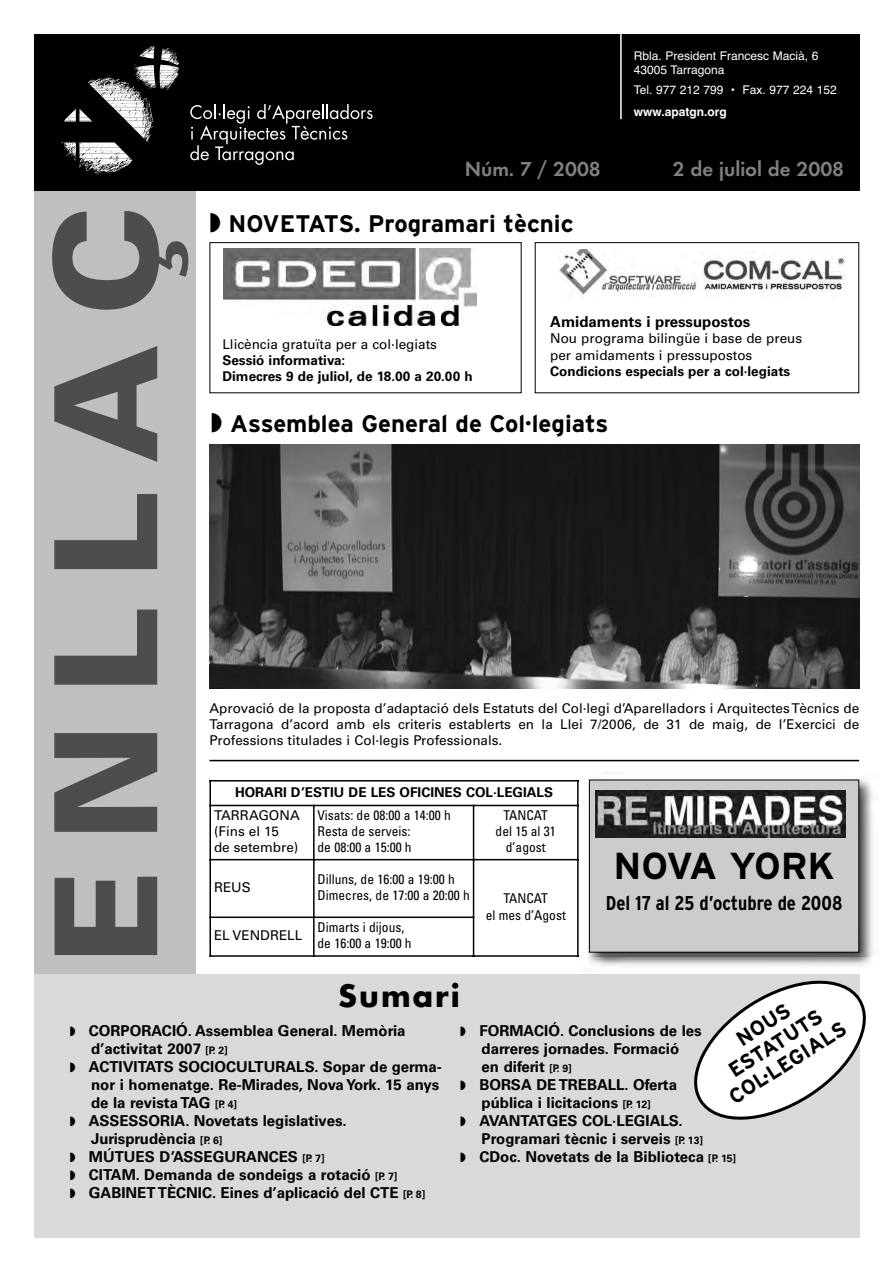
<style>
.page{position:relative;width:893px;height:1263px;background:#fff}
.page>*{position:absolute;margin:0;border:0;box-sizing:border-box;transform-origin:0 0}
.t1{font:900 142.5px "Univers";letter-spacing:.2em;color:#4d4d4d}
.t2{font:700 37.5px "Interstate";letter-spacing:-.025em;color:#000}
.t3{font:700 30px "Futura";letter-spacing:.07em;color:#000}
.t4{font:700 24px "Interstate";color:#000}
.t5{font:600 21px "Futura";color:#808080}
.t6{font:700 21px/22.5px "Interstate";color:#000;text-align:center}
.t7{font:700 condensed 19.95px "Interstate";color:#000}
.t8{font:700 15px "Univers";color:#000}
.t9{font:13.5px/16.2px "Univers";color:#000}
.t10{font:condensed 13.5px/16.2px "Univers";color:#000}
.t11{font:700 13.5px/16.2px "Univers";color:#000}
.t12{font:12px/14.4px "Helvetica";color:#fff}
.t13{font:700 12px "Helvetica";color:#fff}
.s1{font-size:10.5px}
</style>
<div class="page">
<div style="left:209px;top:242px;width:312px;height:151px;border:1px solid #000"></div>
<div style="left:535px;top:242px;width:324px;height:151px;border:1px solid #000"></div>
<img style="left:588px;top:778px;width:286px;height:189px">
<div style="left:589px;top:780px;width:269px;height:172px;background:#ccc"></div>
<div style="left:589px;top:780px;width:270px;height:173px;border:1px solid #000"></div>
<div style="left:34px;top:191px;width:162px;height:789px;background:#bfbfbf"></div>
<div style="left:34px;top:34px;width:825px;height:157px;background:#000"></div>
<div style="left:34px;top:974px;width:825px;height:264px;background:#d9d9d9"></div>
<svg style="left:61px;top:46px;width:118px;height:128px"></svg>
<svg style="left:190px;top:104px;width:182px;height:61px"></svg>
<hr style="left:620px;top:34px;width:1px;height:85px;background:#fff">
<svg style="left:694px;top:974px;width:172px;height:153px"></svg>
<hr style="left:209px;top:780px;width:2px;height:177px;background:#000">
<hr style="left:313px;top:805px;width:1px;height:152px;background:#000">
<hr style="left:473px;top:805px;width:1px;height:152px;background:#000">
<hr style="left:577px;top:780px;width:1px;height:177px;background:#000">
<hr style="left:209px;top:780px;width:369px;height:2px;background:#000">
<hr style="left:209px;top:805px;width:369px;height:1px;background:#000">
<hr style="left:209px;top:859px;width:369px;height:1px;background:#000">
<hr style="left:209px;top:917px;width:265px;height:1px;background:#000">
<hr style="left:209px;top:955px;width:369px;height:2px;background:#000">
<img style="left:596px;top:791px;width:249px;height:46px">
<img style="left:559px;top:249px;width:286px;height:46px">
<img style="left:223px;top:248px;width:253px;height:78px">
<img style="left:209px;top:445px;width:650px;height:243px">
<hr style="left:209px;top:760px;width:650px;height:1px;background:#000">
<p class="t12" style="left:633px;top:50px;width:186px">Rbla. President Francesc Macià, 6<br>43005 Tarragona</p>
<p class="t12" style="left:633px;top:84px;width:204px">Tel. 977 212 799 • Fax. 977 224 152</p>
<p class="t13" style="left:633px;top:107px;width:94px">www.apatgn.org</p>
<h1 class="t1" style="left:54px;top:965px;width:761px;rotate:-90deg">ENLLAÇ</h1>
<h3 class="t5" style="left:465px;top:160px;width:138px">Núm. 7 / 2008</h3>
<h3 class="t5" style="left:673px;top:160px;width:173px">2 de juliol de 2008</h3>
<h3 class="t4" style="left:209px;top:215px;width:365px">◗ NOVETATS. Programari tècnic</h3>
<p class="t9" style="left:222px;top:337px;width:216px">Llicència gratuïta per a col·legiats</p>
<p class="t11" style="left:222px;top:353px;width:252px">Sessió informativa:<br>Dimecres 9 de juliol, de 18.00 a 20.00 h</p>
<p class="t8" style="left:550px;top:316px;width:202px">Amidaments i pressupostos</p>
<p class="t9" style="left:550px;top:332px;width:253px">Nou programa bilingüe i base de preus per amidaments i pressupostos</p>
<p class="t11" style="left:550px;top:364px;width:242px">Condicions especials per a col·legiats</p>
<h3 class="t4" style="left:211px;top:414px;width:399px">◗ Assemblea General de Col·legiats</h3>
<p class="t9" style="left:209px;top:701px;width:651px;text-align:justify">Aprovació de la proposta d’adaptació dels Estatuts del Col·legi d’Aparelladors i Arquitectes Tècnics de Tarragona d’acord amb els criteris establerts en la Llei 7/2006, de 31 de maig, de l’Exercici de Professions titulades i Col·legis Professionals.</p>
<p class="t11" style="left:235px;top:785px;width:319px">HORARI D’ESTIU DE LES OFICINES COL·LEGIALS</p>
<p class="t9" style="left:214px;top:808px;width:87px">TARRAGONA (Fins el 15<br>de setembre)</p>
<p class="t10" style="left:317px;top:808px;width:135px">Visats: de 08:00 a 14:00 h<br>Resta de serveis:<br>de 08:00 a 15:00 h</p>
<p class="t10" style="left:495px;top:808px;width:62px;text-align:center">TANCAT del 15 al 31 d’agost</p>
<p class="t9" style="left:214px;top:880px;width:38px">REUS</p>
<p class="t10" style="left:317px;top:872px;width:154px">Dilluns, de 16:00 a 19:00 h<br>Dimecres, de 17:00 a 20:00 h</p>
<p class="t10" style="left:485px;top:892px;width:82px;text-align:center">TANCAT<br>el mes d’Agost</p>
<p class="t9" style="left:214px;top:929px;width:90px">EL VENDRELL</p>
<p class="t10" style="left:317px;top:920px;width:96px">Dimarts i dijous, de 16:00 a 19:00 h</p>
<h2 class="t2" style="left:613px;top:852px;width:222px">NOVA YORK</h2>
<h3 class="t7" style="left:606px;top:896px;width:238px">Del 17 al 25 d’octubre de 2008</h3>
<h3 class="t3" style="left:338px;top:982px;width:123px">Sumari</h3>
<h3 class="t6" style="left:701px;top:1053px;width:136px;rotate:-33deg">NOUS<br>ESTATUTS<br>COL·LEGIALS</h3>
<p class="t8" style="left:70px;top:1026px;width:337px">◗ CORPORACIÓ. Assemblea General. Memòria</p>
<p class="t8" style="left:91px;top:1044px;width:138px">d’activitat 2007 <span class="s1">[P. 2]</span></p>
<p class="t8" style="left:70px;top:1062px;width:373px">◗ ACTIVITATS SOCIOCULTURALS. Sopar de germa-</p>
<p class="t8" style="left:91px;top:1080px;width:349px">nor i homenatge. Re-Mirades, Nova York. 15 anys</p>
<p class="t8" style="left:91px;top:1098px;width:147px">de la revista TAG <span class="s1">[P. 4]</span></p>
<p class="t8" style="left:70px;top:1116px;width:278px">◗ ASSESSORIA. Novetats legislatives.</p>
<p class="t8" style="left:91px;top:1134px;width:133px">Jurisprudència <span class="s1">[P. 6]</span></p>
<p class="t8" style="left:70px;top:1152px;width:256px">◗ MÚTUES D’ASSEGURANCES <span class="s1">[P. 7]</span></p>
<p class="t8" style="left:70px;top:1170px;width:329px">◗ CITAM. Demanda de sondeigs a rotació <span class="s1">[P. 7]</span></p>
<p class="t8" style="left:70px;top:1188px;width:357px">◗ GABINET TÈCNIC. Eines d’aplicació del CTE <span class="s1">[P. 8]</span></p>
<p class="t8" style="left:460px;top:1026px;width:243px">◗ FORMACIÓ. Conclusions de les</p>
<p class="t8" style="left:481px;top:1044px;width:199px">darreres jornades. Formació</p>
<p class="t8" style="left:481px;top:1062px;width:92px">en diferit <span class="s1">[P. 9]</span></p>
<p class="t8" style="left:460px;top:1080px;width:218px">◗ BORSA DE TREBALL. Oferta</p>
<p class="t8" style="left:481px;top:1098px;width:171px">pública i licitacions <span class="s1">[P. 12]</span></p>
<p class="t8" style="left:460px;top:1116px;width:224px">◗ AVANTATGES COL·LEGIALS.</p>
<p class="t8" style="left:481px;top:1134px;width:223px">Programari tècnic i serveis <span class="s1">[P. 13]</span></p>
<p class="t8" style="left:460px;top:1152px;width:277px">◗ CDoc. Novetats de la Biblioteca <span class="s1">[P. 15]</span></p>
</div>
